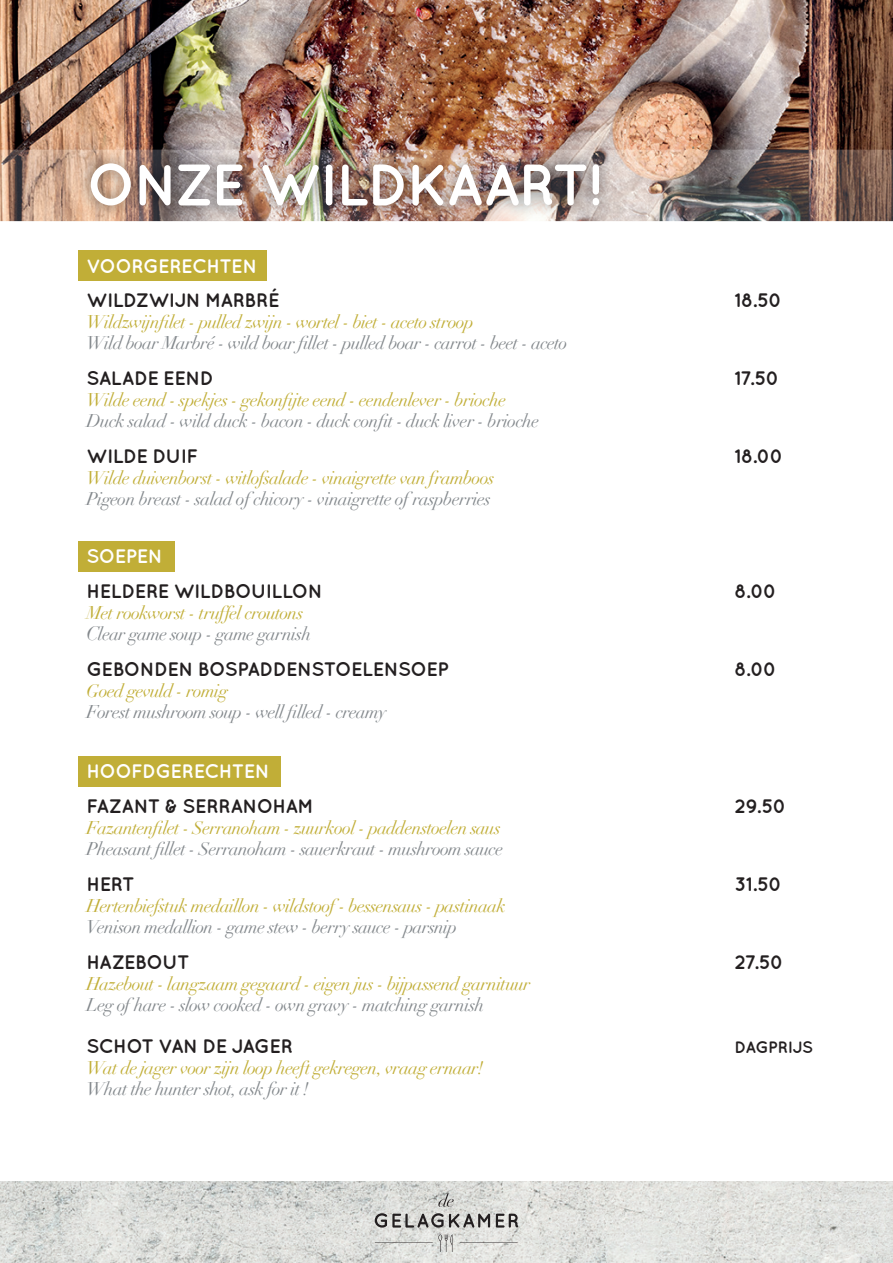
<style>
.page{position:relative;width:893px;height:1263px;background:#fff}
.page>*{position:absolute;margin:0;border:0;box-sizing:border-box;transform-origin:0 0}
.t1{font:700 58.5px "Quicksand";letter-spacing:-.04em;color:#fff}
.t2{font:700 19.5px "Quicksand";letter-spacing:-.03em;color:#231f20}
.t3{font:700 19.5px "Quicksand";letter-spacing:-.035em;color:#fff}
.t4{font:italic 18px/21px "Didot";letter-spacing:-.035em;color:#c1ae37}
.t5{font:italic 18px "Didot";letter-spacing:-.035em;color:#83888c}
.t6{font:700 16.5px "Quicksand";letter-spacing:-.02em;color:#231f20}
.s1{font-size:19.5px;color:#83888c}
.s2{color:#83888c}
</style>
<div class="page">
<img style="left:0;top:0;width:893px;height:221px">
<img style="left:78px;top:150px;width:534px;height:69px">
<img style="left:0;top:1181px;width:893px;height:82px">
<svg style="left:438px;top:1193px;width:16px;height:14px"></svg>
<svg style="left:375px;top:1213px;width:115px;height:14px;background:#9c9c9a"></svg>
<svg style="left:496px;top:1213px;width:22px;height:14px"></svg>
<svg style="left:460px;top:1242px;width:58px;height:1px"></svg>
<svg style="left:375px;top:1234px;width:77px;height:18px"></svg>
<div style="left:78px;top:251px;width:188px;height:30px;background:#c1ae37"></div>
<div style="left:78px;top:541px;width:96px;height:30px;background:#c1ae37"></div>
<div style="left:78px;top:756px;width:203px;height:31px;background:#c1ae37"></div>
<h1 class="t1" style="left:86px;top:150px;width:517px">ONZE WILDKAART!</h1>
<p class="t3" style="left:86px;top:254px;width:172px">VOORGERECHTEN</p>
<p class="t2" style="left:86px;top:288px;width:195px">WILDZWIJN MARBRÉ</p>
<p class="t2" style="left:734px;top:288px;width:49px">18.50</p>
<p class="t4" style="left:86px;top:311px;width:389px">Wildzwijnfilet - pulled zwijn - wortel - biet - aceto stroop</p>
<p class="t5" style="left:86px;top:332px;width:483px">Wild boar Marbré - wild boar fillet - pulled boar - carrot - beet - aceto</p>
<p class="t2" style="left:86px;top:366px;width:129px">SALADE EEND</p>
<p class="t2" style="left:734px;top:366px;width:47px">17.50</p>
<p class="t4" style="left:86px;top:389px;width:421px">Wilde eend - spekjes - gekonfijte eend - eendenlever - brioche</p>
<p class="t5" style="left:86px;top:410px;width:454px">Duck salad - wild duck - bacon - duck confit - duck liver - brioche</p>
<p class="t2" style="left:86px;top:444px;width:113px">WILDE DUIF</p>
<p class="t2" style="left:734px;top:444px;width:51px">18.00</p>
<p class="t4" style="left:86px;top:467px;width:409px">Wilde duivenborst - witlofsalade - vinaigrette van framboos</p>
<p class="t5" style="left:86px;top:488px;width:406px">Pigeon breast - salad of chicory - vinaigrette of raspberries</p>
<p class="t3" style="left:86px;top:545px;width:78px">SOEPEN</p>
<p class="t2" style="left:86px;top:579px;width:238px">HELDERE WILDBOUILLON</p>
<p class="t2" style="left:734px;top:579px;width:44px">8.00</p>
<p class="t4" style="left:86px;top:602px;width:226px">Met rookworst - truffel croutons<br><span class="s1">C</span><span class="s2">lear game soup - game garnish</span></p>
<p class="t2" style="left:86px;top:657px;width:364px">GEBONDEN BOSPADDENSTOELENSOEP</p>
<p class="t2" style="left:734px;top:657px;width:44px">8.00</p>
<p class="t4" style="left:86px;top:680px;width:143px">Goed gevuld - romig</p>
<p class="t5" style="left:86px;top:700px;width:301px">Forest mushroom soup - well filled - creamy</p>
<p class="t3" style="left:86px;top:760px;width:185px">HOOFDGERECHTEN</p>
<p class="t2" style="left:86px;top:794px;width:229px">FAZANT &amp; SERRANOHAM</p>
<p class="t2" style="left:734px;top:794px;width:54px">29.50</p>
<p class="t4" style="left:86px;top:817px;width:416px">Fazantenfilet - Serranoham - zuurkool - paddenstoelen saus</p>
<p class="t5" style="left:86px;top:837px;width:418px">Pheasant fillet - Serranoham - sauerkraut - mushroom sauce</p>
<p class="t2" style="left:86px;top:872px;width:50px">HERT</p>
<p class="t2" style="left:734px;top:872px;width:49px">31.50</p>
<p class="t4" style="left:86px;top:895px;width:421px">Hertenbiefstuk medaillon - wildstoof - bessensaus - pastinaak</p>
<p class="t5" style="left:86px;top:915px;width:372px">Venison medallion - game stew - berry sauce - parsnip</p>
<p class="t2" style="left:86px;top:950px;width:105px">HAZEBOUT</p>
<p class="t2" style="left:734px;top:950px;width:51px">27.50</p>
<p class="t4" style="left:86px;top:973px;width:446px">Hazebout - langzaam gegaard - eigen jus - bijpassend garnituur</p>
<p class="t5" style="left:86px;top:993px;width:399px">Leg of hare - slow cooked - own gravy - matching garnish</p>
<p class="t2" style="left:86px;top:1034px;width:208px">SCHOT VAN DE JAGER</p>
<p class="t6" style="left:734px;top:1037px;width:80px">DAGPRIJS</p>
<p class="t4" style="left:86px;top:1057px;width:399px">Wat de jager voor zijn loop heeft gekregen, vraag ernaar!</p>
<p class="t5" style="left:86px;top:1077px;width:224px">What the hunter shot, ask for it !</p>
</div>
